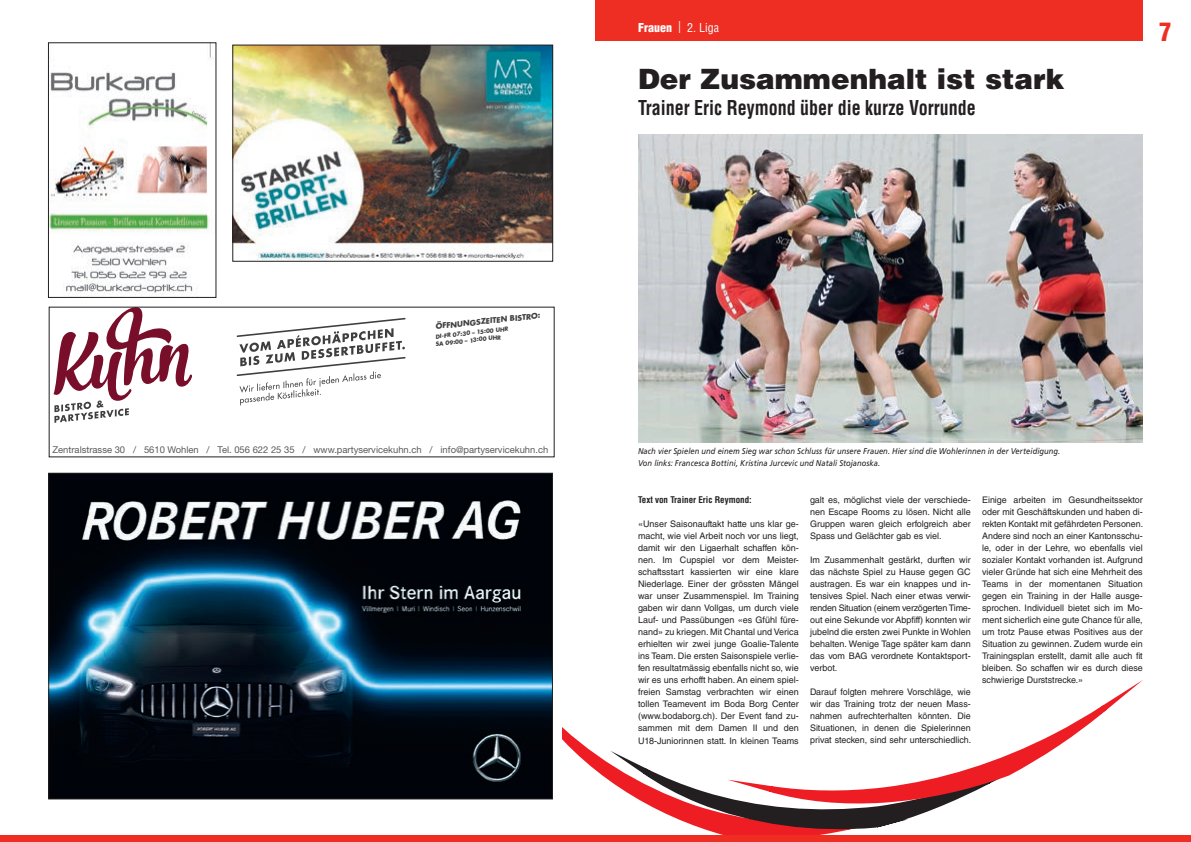
<style>
.page{position:relative;width:1191px;height:842px;background:#fff}
.page>*{position:absolute;margin:0;border:0;box-sizing:border-box;transform-origin:0 0}
.t1{font:900 28px "Helvetica LT Std";color:#231f20}
.t2{font:900 condensed 25px "Helvetica LT Std";color:#ee2e22}
.t3{font:700 condensed 20px "Helvetica LT Std";color:#231f20;scale:.9 1}
.t4{font:condensed 12px "Helvetica LT Std";color:#fff}
.t5{font:9.4px "Helvetica Neue LT Std";color:#231f20}
.t6{font:9px/12.1px "Helvetica LT Std";color:#231f20;text-align:justify}
.t7{font:700 condensed 9px "Helvetica LT Std";color:#231f20}
.t8{font:italic 8.4px/12px "Frutiger LT Com";letter-spacing:.01em;color:#231f20;scale:.9 1}
.t9{font:700 7.5px "Futura Std";color:#3e3e3f}
.t10{font:700 5.6px/7.5px "Futura Std";color:#3e3e3f}
.s1{font-weight:900}
</style>
<div class="page">
<svg style="left:562px;top:727px;width:374px;height:108px"></svg>
<svg style="left:687px;top:680px;width:456px;height:128px"></svg>
<div style="left:595px;top:0;width:547px;height:41px;background:#ee2e22"></div>
<div style="left:0;top:835px;width:1191px;height:7px;background:#ee2e22"></div>
<img style="left:50px;top:45px;width:163px;height:251px">
<div style="left:48px;top:43px;width:168px;height:255px;border:1px solid #231f20"></div>
<img style="left:234px;top:47px;width:317px;height:212px">
<div style="left:232px;top:45px;width:321px;height:216px;border:1px solid #231f20"></div>
<svg style="left:54px;top:309px;width:138px;height:114px"></svg>
<svg style="left:237px;top:318px;width:168px;height:87px"></svg>
<img style="left:638px;top:135px;width:504px;height:307px">
<img style="left:50px;top:475px;width:501px;height:322px">
<div style="left:48px;top:473px;width:505px;height:326px;border:1px solid #231f20"></div>
<p class="t9" style="left:435px;top:321px;width:107px;rotate:-6deg">ÖFFNUNGSZEITEN BISTRO:</p>
<p class="t10" style="left:434px;top:333px;width:75px;rotate:-6deg">DI-FR 07:30 – 15:00 UHR<br>SA 09:00 – 13:00 UHR</p>
<p class="t5" style="left:52px;top:444px;width:497px">Zentralstrasse 30 / 5610 Wohlen / Tel. 056 622 25 35 / www.partyservicekuhn.ch / info@partyservicekuhn.ch</p>
<h3 class="t4" style="left:638px;top:20px;width:82px"><span class="s1">Frauen</span> | 2. Liga</h3>
<h1 class="t1" style="left:638px;top:60px;width:428px">Der Zusammenhalt ist stark</h1>
<h3 class="t3" style="left:638px;top:95px;width:377px">Trainer Eric Reymond über die kurze Vorrunde</h3>
<h2 class="t2" style="left:1159px;top:16px;width:14px">7</h2>
<p class="t8" style="left:638px;top:445px;width:471px">Nach vier Spielen und einem Sieg war schon Schluss für unsere Frauen. Hier sind die Wohlerinnen in der Verteidigung.<br>Von links: Francesca Bottini, Kristina Jurcevic und Natali Stojanoska.</p>
<p class="t7" style="left:638px;top:494px;width:115px">Text von Trainer Eric Reymond:</p>
<p class="t6" style="left:638px;top:517px;width:162px">«Unser Saisonauftakt hatte uns klar ge&shy;macht, wie viel Arbeit noch vor uns liegt, damit wir den Ligaerhalt schaffen kön&shy;nen. Im Cupspiel vor dem Meister&shy;schaftsstart kassierten wir eine klare Niederlage. Einer der grössten Mängel war unser Zusammenspiel. Im Training gaben wir dann Vollgas, um durch viele Lauf- und Passübungen «es Gfühl füre&shy;nand» zu kriegen. Mit Chantal und Verica erhielten wir zwei junge Goalie-Talente ins Team. Die ersten Saisonspiele verlie&shy;fen resultatmässig ebenfalls nicht so, wie wir es uns erhofft haben. An einem spiel&shy;freien Samstag verbrachten wir einen tollen Teamevent im Boda Borg Center (www.bodaborg.ch). Der Event fand zu&shy;sammen mit dem Damen II und den U18-Juniorinnen statt. In kleinen Teams</p>
<p class="t6" style="left:810px;top:493px;width:162px">galt es, möglichst viele der verschiede&shy;nen Escape Rooms zu lösen. Nicht alle Gruppen waren gleich erfolgreich aber Spass und Gelächter gab es viel.</p>
<p class="t6" style="left:810px;top:554px;width:162px">Im Zusammenhalt gestärkt, durften wir das nächste Spiel zu Hause gegen GC austragen. Es war ein knappes und in&shy;tensives Spiel. Nach einer etwas verwir&shy;renden Situation (einem verzögerten Time&shy;out eine Sekunde vor Abpfiff) konnten wir jubelnd die ersten zwei Punkte in Wohlen behalten. Wenige Tage später kam dann das vom BAG verordnete Kontaktsport&shy;verbot.</p>
<p class="t6" style="left:810px;top:686px;width:163px">Darauf folgten mehrere Vorschläge, wie wir das Training trotz der neuen Mass&shy;nahmen aufrechterhalten könnten. Die Situationen, in denen die Spielerinnen privat stecken, sind sehr unterschiedlich.</p>
<p class="t6" style="left:982px;top:493px;width:163px">Einige arbeiten im Gesundheitssektor oder mit Geschäftskunden und haben di&shy;rekten Kontakt mit gefährdeten Personen.<br>Andere sind noch an einer Kantonsschu&shy;le, oder in der Lehre, wo ebenfalls viel sozialer Kontakt vorhanden ist. Aufgrund vieler Gründe hat sich eine Mehrheit des Teams in der momentanen Situation gegen ein Training in der Halle ausge&shy;sprochen. Individuell bietet sich im Mo&shy;ment sicherlich eine gute Chance für alle, um trotz Pause etwas Positives aus der Situation zu gewinnen. Zudem wurde ein Trainingsplan erstellt, damit alle auch fit bleiben. So schaffen wir es durch diese schwierige Durststrecke.»</p>
</div>
